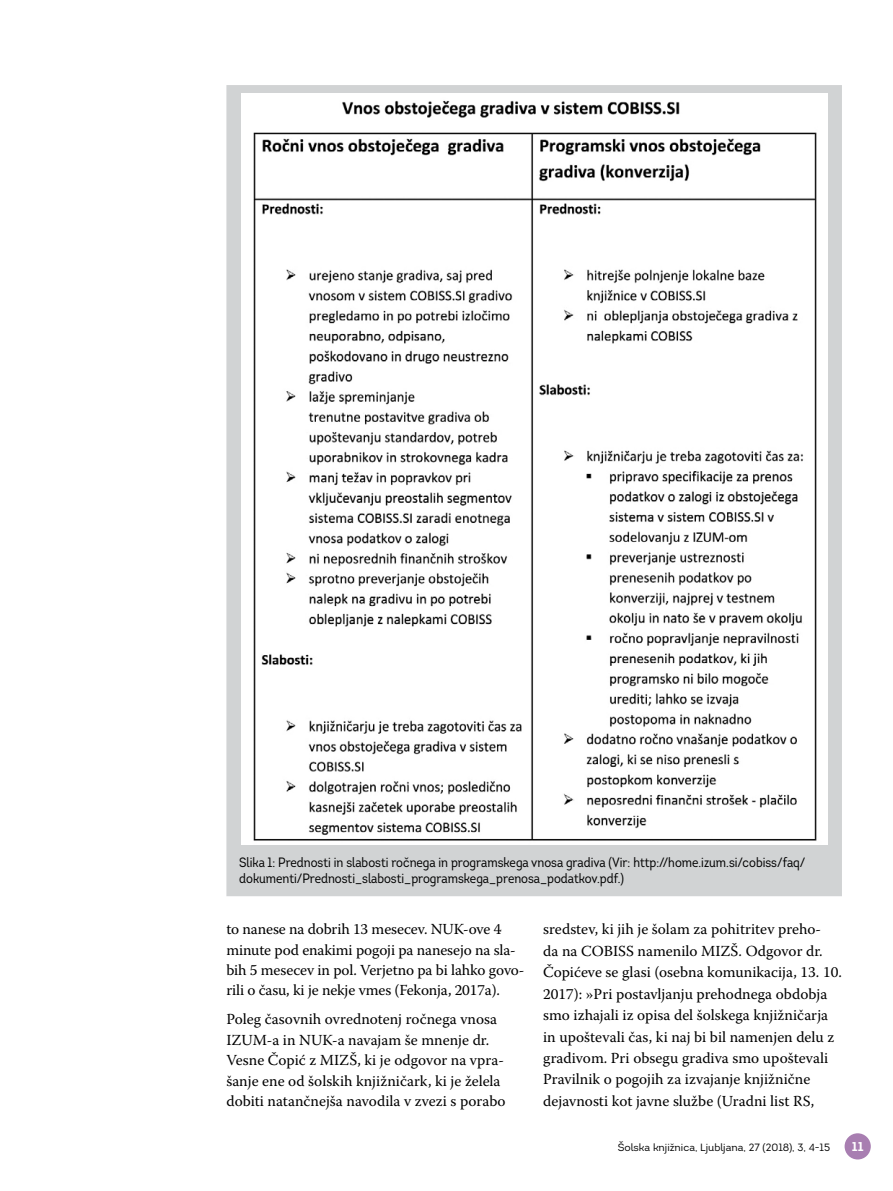
<style>
.page{position:relative;width:893px;height:1191px;background:#fff}
.page>*{position:absolute;margin:0;border:0;box-sizing:border-box;transform-origin:0 0}
.t1{font:15.3px/21.5px "Warnock Pro";color:#000}
.t2{font:13.5px/16.5px "Intro Cond";color:#000}
.t3{font:700 12.75px "Intro";color:#fff}
.t4{font:10.5px "Intro";color:#000}
</style>
<div class="page">
<div style="left:226px;top:85px;width:616px;height:811px;background:#d1d3d4"></div>
<img style="left:241px;top:94px;width:586px;height:750px">
<div style="left:845px;top:1133px;width:26px;height:26px;background:#a87eb1;border-radius:50%"></div>
<p class="t2" style="left:239px;top:854px;width:568px">Slika 1: Prednosti in slabosti ročnega in programskega vnosa gradiva (Vir: http://home.izum.si/cobiss/faq/ dokumenti/Prednosti_slabosti_programskega_prenosa_podatkov.pdf.)</p>
<p class="t1" style="left:226px;top:918px;width:300px;line-height:20.4px">to nanese na dobrih 13 mesecev. NUK-ove 4 minute pod enakimi pogoji pa nanesejo na sla&shy;bih 5 mesecev in pol. Verjetno pa bi lahko govo&shy;rili o času, ki je nekje vmes (Fekonja, 2017a).</p>
<p class="t1" style="left:226px;top:1008px;width:281px;line-height:20.4px">Poleg časovnih ovrednotenj ročnega vnosa IZUM-a in NUK-a navajam še mnenje dr.<br>Vesne Čopić z MIZŠ, ki je odgovor na vpra&shy;šanje ene od šolskih knjižničark, ki je želela dobiti natančnejša navodila v zvezi s porabo</p>
<p class="t1" style="left:543px;top:918px;width:300px">sredstev, ki jih je šolam za pohitritev preho-<br>da na COBISS namenilo MIZŠ. Odgovor dr.<br>Čopićeve se glasi (osebna komunikacija, 13. 10.<br>2017): »Pri postavljanju prehodnega obdobja smo izhajali iz opisa del šolskega knjižničarja in upoštevali čas, ki naj bi bil namenjen delu z gradivom. Pri obsegu gradiva smo upoštevali Pravilnik o pogojih za izvajanje knjižnične dejavnosti kot javne službe (Uradni list RS,</p>
<p class="t4" style="left:618px;top:1140px;width:214px">Šolska knjižnica, Ljubljana, 27 (2018), 3, 4-15</p>
<p class="t3" style="left:852px;top:1137px;width:13px">11</p>
</div>
